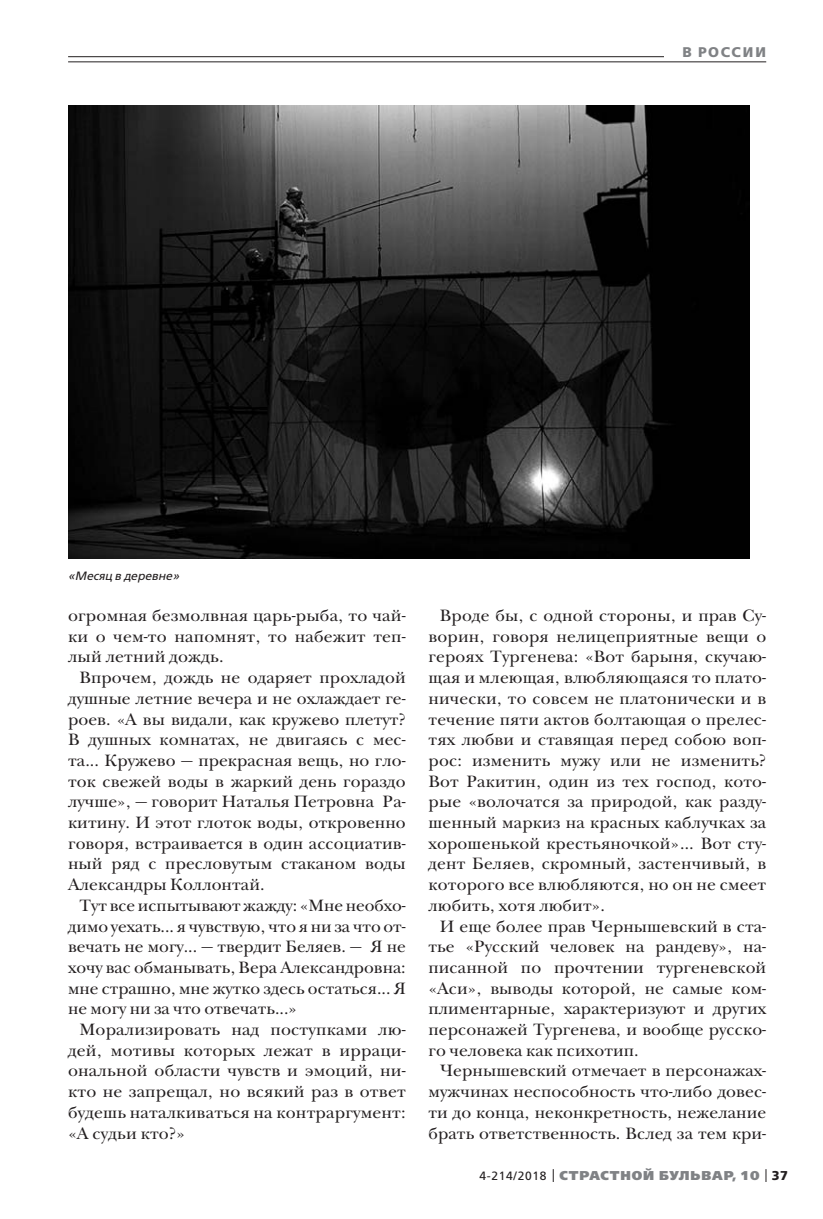
<style>
.page{position:relative;width:823px;height:1219px;background:#fff}
.page>*{position:absolute;margin:0;border:0;box-sizing:border-box;transform-origin:0 0}
.t1{font:17px/20.6px "New Baskerville ITC";letter-spacing:.005em;color:#231f20;text-align:justify}
.t2{font:700 14px "Free Set";letter-spacing:.105em;color:#808285}
.t3{font:800 12.8px "Free Set";letter-spacing:.07em;color:#808285}
.t4{font:italic 12px "Free Set";color:#231f20}
.s1{font-weight:400;font-size:12px;color:#231f20}
.s2{font-weight:700;color:#231f20}
</style>
<div class="page">
<svg style="left:552px;top:1169px;width:1px;height:13px"></svg>
<svg style="left:765px;top:1169px;width:1px;height:13px"></svg>
<hr style="left:68px;top:56px;width:697px;height:1px;background:#231f20">
<div style="left:663px;top:41px;width:102px;height:21px;background:#fff"></div>
<hr style="left:68px;top:62px;width:697px;height:1px;background:#231f20">
<img style="left:68px;top:106px;width:680px;height:453px">
<p class="t2" style="left:682px;top:45px;width:85px">В РОССИИ</p>
<p class="t4" style="left:68px;top:570px;width:112px">«Месяц в деревне»</p>
<p class="t1" style="left:68px;top:607px;width:339px">огромная безмолвная царь-рыба, то чай&shy;ки о чем-то напомнят, то набежит теп&shy;лый летний дождь.</p>
<p class="t1" style="left:68px;top:669px;width:339px;text-indent:11px">Впрочем, дождь не одаряет прохладой душные летние вечера и не охлаждает ге&shy;роев. «А вы видали, как кружево плетут?<br>В душных комнатах, не двигаясь с мес&shy;та... Кружево — прекрасная вещь, но гло&shy;ток свежей воды в жаркий день гораздо лучше», — говорит Наталья Петровна Ра&shy;китину. И этот глоток воды, откровенно говоря, встраивается в один ассоциатив&shy;ный ряд с пресловутым стаканом воды Александры Коллонтай.</p>
<p class="t1" style="left:68px;top:897px;width:339px;text-indent:11px">Тут все испытывают жажду: «Мне необхо&shy;димо уехать... я чувствую, что я ни за что от&shy;вечать не могу... — твердит Беляев. — Я не хочу вас обманывать, Вера Александровна: мне страшно, мне жутко здесь остаться... Я не могу ни за что отвечать...»</p>
<p class="t1" style="left:68px;top:1021px;width:339px;text-indent:11px">Морализировать над поступками лю&shy;дей, мотивы которых лежат в ирраци&shy;ональной области чувств и эмоций, ни&shy;кто не запрещал, но всякий раз в ответ будешь наталкиваться на контраргумент: «А судьи кто?»</p>
<p class="t1" style="left:428px;top:607px;width:339px;text-indent:11px">Вроде бы, с одной стороны, и прав Су&shy;ворин, говоря нелицеприятные вещи о героях Тургенева: «Вот барыня, скучаю&shy;щая и млеющая, влюбляющаяся то плато&shy;нически, то совсем не платонически и в течение пяти актов болтающая о прелес&shy;тях любви и ставящая перед собою воп&shy;рос: изменить мужу или не изменить?<br>Вот Ракитин, один из тех господ, кото&shy;рые «волочатся за природой, как разду&shy;шенный маркиз на красных каблучках за хорошенькой крестьяночкой»… Вот сту&shy;дент Беляев, скромный, застенчивый, в которого все влюбляются, но он не смеет любить, хотя любит».</p>
<p class="t1" style="left:428px;top:917px;width:339px;text-indent:11px">И еще более прав Чернышевский в ста&shy;тье «Русский человек на рандеву», на&shy;писанной по прочтении тургеневской «Аси», выводы которой, не самые ком&shy;плиментарные, характеризуют и других персонажей Тургенева, и вообще русско&shy;го человека как психотип.</p>
<p class="t1" style="left:428px;top:1062px;width:339px;text-indent:11px">Чернышевский отмечает в персонажах&shy;мужчинах неспособность что-либо довес&shy;ти до конца, неконкретность, нежелание брать ответственность. Вслед за тем кри-</p>
<p class="t3" style="left:479px;top:1169px;width:310px"><span class="s1">4-214/2018</span> СТРАСТНОЙ БУЛЬВАР, 10 <span class="s2">37</span></p>
</div>
